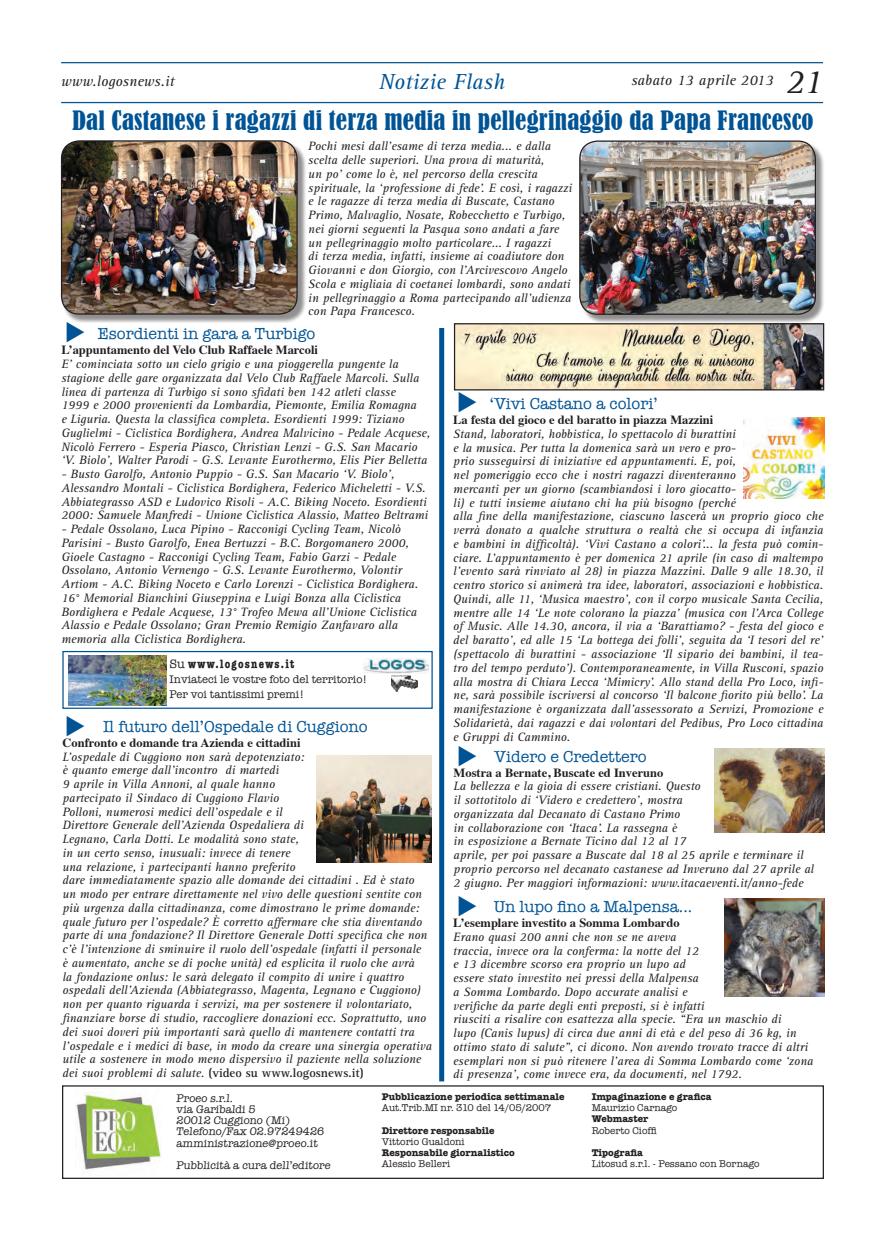
<style>
.page{position:relative;width:886px;height:1241px;background:#fff}
.page>*{position:absolute;margin:0;border:0;box-sizing:border-box;transform-origin:0 0}
.t1{font:italic 35px "Rotis Serif";color:#231f20}
.t2{font:condensed 25px "Bernard";letter-spacing:.01em;color:#005495}
.t3{font:italic 22.5px "Rotis Serif";letter-spacing:.01em;color:#005495}
.t4{font:16.25px "American Typewriter";color:#005495}
.t5{font:italic 15px "Rotis Serif";letter-spacing:.01em;color:#231f20}
.t6{font:italic 12.5px/13.8px "Rotis Serif";color:#231f20}
.t7{font:700 condensed 12.5px "American Typewriter";letter-spacing:.1em;color:#231f20}
.t8{font:11.25px/11.2px "American Typewriter";color:#231f20}
.t9{font:700 10px/11.2px "American Typewriter";color:#231f20}
.t10{font:10px/11.2px "American Typewriter";color:#231f20}
.s1{font-family:"Times";font-weight:700;font-style:normal}
.s2{font-weight:400;font-stretch:normal}
.s3{font-weight:700;font-style:normal}
.s4{font-weight:400}
.s5{font-weight:700}
</style>
<div class="page">
<div style="left:439px;top:328px;width:5px;height:753px;background:#005495"></div>
<img style="left:743px;top:417px;width:81px;height:81px">
<img style="left:316px;top:755px;width:116px;height:106px">
<hr style="left:61px;top:102px;width:762px;height:1px;background:#005495">
<hr style="left:61px;top:62px;width:762px;height:1px;background:#005495">
<div style="left:62px;top:141px;width:244px;height:182px;background:#231f20;opacity:.5"></div>
<img style="left:62px;top:141px;width:235px;height:173px">
<div style="left:61px;top:140px;width:237px;height:174px;border:1px solid #231f20;border-radius:18px"></div>
<div style="left:580px;top:141px;width:245px;height:182px;background:#231f20;opacity:.5"></div>
<img style="left:580px;top:141px;width:235px;height:173px">
<div style="left:579px;top:140px;width:237px;height:175px;border:1px solid #231f20;border-radius:18px"></div>
<img style="left:75px;top:1092px;width:87px;height:78px">
<img style="left:364px;top:658px;width:65px;height:15px">
<img style="left:391px;top:675px;width:27px;height:16px">
<div style="left:62px;top:650px;width:371px;height:58px;border:1px solid #005495"></div>
<img style="left:69px;top:655px;width:97px;height:50px">
<img style="left:715px;top:748px;width:109px;height:84px">
<img style="left:724px;top:898px;width:100px;height:98px">
<img style="left:456px;top:325px;width:366px;height:63px">
<div style="left:454px;top:323px;width:370px;height:67px;border:1px solid #231f20"></div>
<svg style="left:67px;top:322px;width:18px;height:1px"></svg>
<p class="t5" style="left:61px;top:72px;width:115px">www.logosnews.it</p>
<p class="t3" style="left:379px;top:69px;width:128px">Notizie Flash</p>
<p class="t5" style="left:631px;top:72px;width:144px">sabato 13 aprile 2013</p>
<p class="t1" style="left:786px;top:61px;width:39px">21</p>
<p class="t2" style="left:72px;top:106px;width:742px">Dal Castanese i ragazzi di terza media in pellegrinaggio da Papa Francesco</p>
<p class="t6" style="left:308px;top:140px;width:265px">Pochi mesi dall’esame di terza media... e dalla scelta delle superiori. Una prova di maturità,<br>un po’ come lo è, nel percorso della crescita spirituale, la ‘professione di fede’. E così, i ragazzi e le ragazze di terza media di Buscate, Castano Primo, Malvaglio, Nosate, Robecchetto e Turbigo, nei giorni seguenti la Pasqua sono andati a fare un pellegrinaggio molto particolare... I ragazzi<br>di terza media, infatti, insieme ai coadiutore don Giovanni e don Giorgio, con l’Arcivescovo Angelo Scola e migliaia di coetanei lombardi, sono andati in pellegrinaggio a Roma partecipando all’udienza con Papa Francesco.</p>
<p class="t4" style="left:98px;top:321px;width:219px">Esordienti in gara a Turbigo</p>
<p class="t6" style="left:61px;top:343px;width:370px"><span class="s1">L’appuntamento del Velo Club Raffaele Marcoli<br></span>E’ cominciata sotto un cielo grigio e una pioggerella pungente la stagione delle gare organizzata dal Velo Club Raffaele Marcoli. Sulla linea di partenza di Turbigo si sono sfidati ben 142 atleti classe<br>1999 e 2000 provenienti da Lombardia, Piemonte, Emilia Romagna<br>e Liguria. Questa la classifica completa. Esordienti 1999: Tiziano Guglielmi - Ciclistica Bordighera, Andrea Malvicino - Pedale Acquese, Nicolò Ferrero - Esperia Piasco, Christian Lenzi - G.S. San Macario ‘V. Biolo’, Walter Parodi - G.S. Levante Eurothermo, Elis Pier Belletta</p>
<p class="t6" style="left:61px;top:467px;width:368px">- Busto Garolfo, Antonio Puppio - G.S. San Macario ‘V. Biolo’, Alessandro Montali - Ciclistica Bordighera, Federico Micheletti - V.S.<br>Abbiategrasso ASD e Ludovico Risoli - A.C. Biking Noceto. Esordienti 2000: Samuele Manfredi - Unione Ciclistica Alassio, Matteo Beltrami</p>
<p class="t6" style="left:61px;top:522px;width:358px">- Pedale Ossolano, Luca Pipino - Racconigi Cycling Team, Nicolò Parisini - Busto Garolfo, Enea Bertuzzi - B.C. Borgomanero 2000, Gioele Castagno - Racconigi Cycling Team, Fabio Garzi - Pedale Ossolano, Antonio Vernengo - G.S. Levante Eurothermo, Volontir Artiom - A.C. Biking Noceto e Carlo Lorenzi - Ciclistica Bordighera.<br>16° Memorial Bianchini Giuseppina e Luigi Bonza alla Ciclistica Bordighera e Pedale Acquese, 13° Trofeo Mewa all’Unione Ciclistica Alassio e Pedale Ossolano; Gran Premio Remigio Zanfavaro alla memoria alla Ciclistica Bordighera.</p>
<p class="t7" style="left:170px;top:653px;width:126px"><span class="s2">Su</span> www.logosnews.it</p>
<p class="t8" style="left:170px;top:671px;width:199px;line-height:15px">Inviateci le vostre foto del territorio!<br>Per voi tantissimi premi!</p>
<p class="t4" style="left:103px;top:713px;width:266px">Il futuro dell’Ospedale di Cuggiono</p>
<p class="t6" style="left:62px;top:736px;width:371px"><span class="s1">Confronto e domande tra Azienda e cittadini<br></span>L’ospedale di Cuggiono non sarà depotenziato:<br>è quanto emerge dall’incontro di martedì<br>9 aprile in Villa Annoni, al quale hanno<br>partecipato il Sindaco di Cuggiono Flavio<br>Polloni, numerosi medici dell’ospedale e il<br>Direttore Generale dell’Azienda Ospedaliera di<br>Legnano, Carla Dotti. Le modalità sono state,<br>in un certo senso, inusuali: invece di tenere<br>una relazione, i partecipanti hanno preferito<br>dare immediatamente spazio alle domande dei cittadini . Ed è stato<br>un modo per entrare direttamente nel vivo delle questioni sentite con più urgenza dalla cittadinanza, come dimostrano le prime domande: quale futuro per l’ospedale? È corretto affermare che stia diventando parte di una fondazione? Il Direttore Generale Dotti specifica che non c’è l’intenzione di sminuire il ruolo dell’ospedale (infatti il personale<br>è aumentato, anche se di poche unità) ed esplicita il ruolo che avrà<br>la fondazione onlus: le sarà delegato il compito di unire i quattro ospedali dell’Azienda (Abbiategrasso, Magenta, Legnano e Cuggiono) non per quanto riguarda i servizi, ma per sostenere il volontariato, finanziare borse di studio, raccogliere donazioni ecc. Soprattutto, uno dei suoi doveri più importanti sarà quello di mantenere contatti tra l’ospedale e i medici di base, in modo da creare una sinergia operativa utile a sostenere in modo meno dispersivo il paziente nella soluzione dei suoi problemi di salute. <span class="s3">(video su www.logosnews.it)</span></p>
<p class="t4" style="left:490px;top:391px;width:169px">‘Vivi Castano a colori’</p>
<p class="t6" style="left:453px;top:413px;width:372px"><span class="s1">La festa del gioco e del baratto in piazza Mazzini<br></span>Stand, laboratori, hobbistica, lo spettacolo di burattini<br>e la musica. Per tutta la domenica sarà un vero e pro-<br>prio susseguirsi di iniziative ed appuntamenti. E, poi,<br>nel pomeriggio ecco che i nostri ragazzi diventeranno<br>mercanti per un giorno (scambiandosi i loro giocatto-<br>li) e tutti insieme aiutano chi ha più bisogno (perché<br>alla fine della manifestazione, ciascuno lascerà un proprio gioco che verrà donato a qualche struttura o realtà che si occupa di infanzia e bambini in difficoltà). ‘Vivi Castano a colori’... la festa può comin&shy;ciare. L’appuntamento è per domenica 21 aprile (in caso di maltempo l’evento sarà rinviato al 28) in piazza Mazzini. Dalle 9 alle 18.30, il centro storico si animerà tra idee, laboratori, associazioni e hobbistica.<br>Quindi, alle 11, ‘Musica maestro’, con il corpo musicale Santa Cecilia, mentre alle 14 ‘Le note colorano la piazza’ (musica con l’Arca College of Music. Alle 14.30, ancora, il via a ‘Barattiamo? - festa del gioco e del baratto’, ed alle 15 ‘La bottega dei folli’, seguita da ‘I tesori del re’ (spettacolo di burattini - associazione ‘Il sipario dei bambini, il tea&shy;tro del tempo perduto’). Contemporaneamente, in Villa Rusconi, spazio alla mostra di Chiara Lecca ‘Mimicry’. Allo stand della Pro Loco, infi&shy;ne, sarà possibile iscriversi al concorso ‘Il balcone fiorito più bello’. La manifestazione è organizzata dall’assessorato a Servizi, Promozione e Solidarietà, dai ragazzi e dai volontari del Pedibus, Pro Loco cittadina e Gruppi di Cammino.</p>
<p class="t4" style="left:494px;top:743px;width:154px">Videro e Credettero</p>
<p class="t6" style="left:454px;top:765px;width:362px"><span class="s1">Mostra a Bernate, Buscate ed Inveruno<br></span>La bellezza e la gioia di essere cristiani. Questo<br>il sottotitolo di ‘Videro e credettero’, mostra<br>organizzata dal Decanato di Castano Primo<br>in collaborazione con ‘Itaca’. La rassegna è<br>in esposizione a Bernate Ticino dal 12 al 17<br>aprile, per poi passare a Buscate dal 18 al 25 aprile e terminare il proprio percorso nel decanato castanese ad Inveruno dal 27 aprile al 2 giugno. Per maggiori informazioni: www.itacaeventi.it/anno-fede</p>
<p class="t4" style="left:494px;top:894px;width:200px">Un lupo fino a Malpensa...</p>
<p class="t6" style="left:453px;top:916px;width:361px"><span class="s1">L’esemplare investito a Somma Lombardo<br></span>Erano quasi 200 anni che non se ne aveva<br>traccia, invece ora la conferma: la notte del 12<br>e 13 dicembre scorso era proprio un lupo ad<br>essere stato investito nei pressi della Malpensa<br>a Somma Lombardo. Dopo accurate analisi e<br>verifiche da parte degli enti preposti, si è infatti<br>riusciti a risalire con esattezza alla specie. “Era un maschio di<br>lupo (Canis lupus) di circa due anni di età e del peso di 36 kg, in ottimo stato di salute”, ci dicono. Non avendo trovato tracce di altri esemplari non si può ritenere l’area di Somma Lombardo come ‘zona di presenza’, come invece era, da documenti, nel 1792.</p>
<p class="t8" style="left:176px;top:1091px;width:151px">Proeo s.r.l.<br>via Garibaldi 5<br>20012 Cuggiono (Mi)<br>Telefono/Fax 02.97249426 amministrazione@proeo.it</p>
<p class="t8" style="left:176px;top:1159px;width:157px">Pubblicità a cura dell’editore</p>
<p class="t9" style="left:382px;top:1090px;width:184px">Pubblicazione periodica settimanale<br><span class="s4">Aut.Trib.MI nr. 310 del 14/05/2007</span></p>
<p class="t9" style="left:382px;top:1123px;width:134px">Direttore responsabile<br><span class="s4">Vittorio Gualdoni<br></span>Responsabile giornalistico<br><span class="s4">Alessio Belleri</span></p>
<p class="t9" style="left:592px;top:1090px;width:121px">Impaginazione e grafica<br><span class="s4">Maurizio Carnago<br></span>Webmaster<br><span class="s4">Roberto Cioffi</span></p>
<p class="t10" style="left:592px;top:1146px;width:169px"><span class="s5">Tipografia<br></span>Litosud s.r.l. - Pessano con Bornago</p>
</div>
